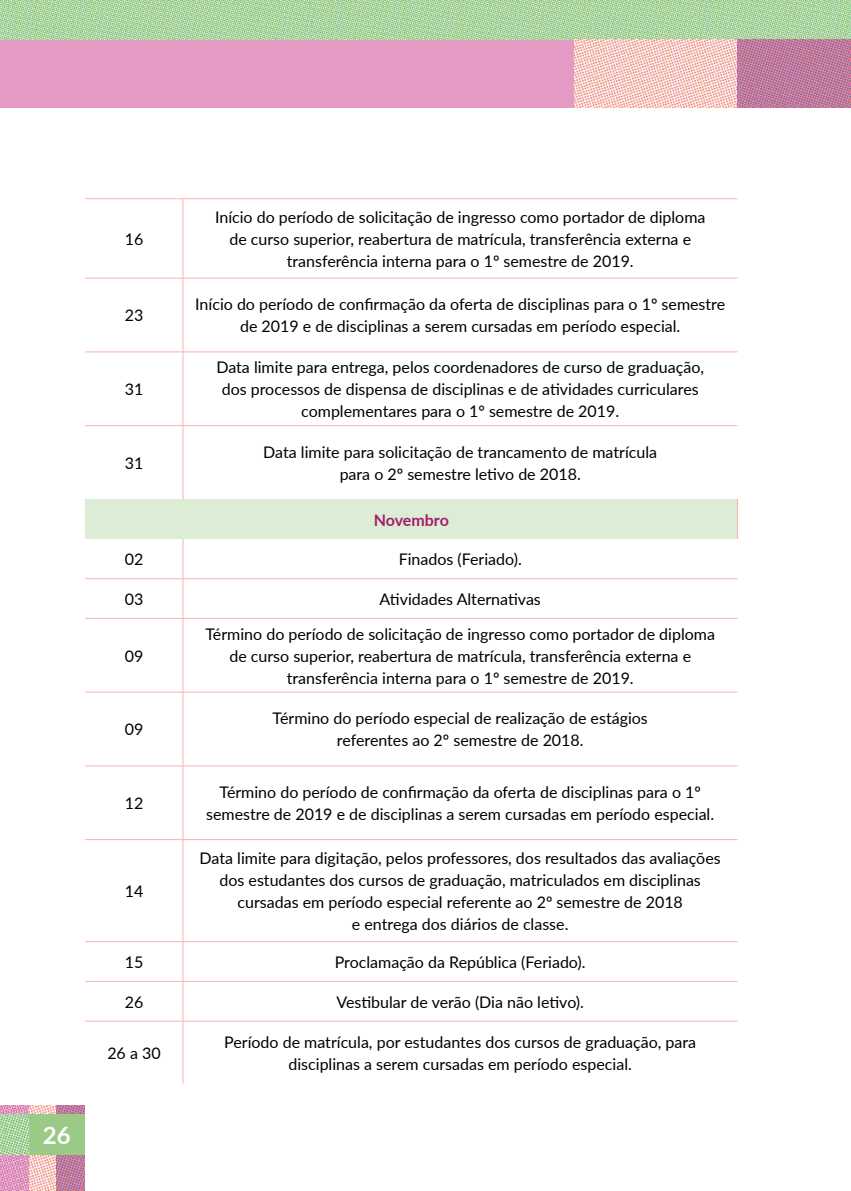
<style>
.page{position:relative;width:851px;height:1191px;background:#fff}
.page>*{position:absolute;margin:0;border:0;box-sizing:border-box;transform-origin:0 0}
.t1{font:700 24px "Lato";color:#fff}
.t2{font:16px/22px "Lato";color:#000;text-align:center}
.t3{font:700 16px "Lato";letter-spacing:-.015em;color:#a21e6c}
</style>
<div class="page">
<img style="left:0;top:0;width:850px;height:40px">
<img style="left:0;top:1106px;width:85px;height:85px">
<div style="left:0;top:1114px;width:85px;height:40px;background:#9aca86"></div>
<img style="left:0;top:1114px;width:28px;height:40px">
<div style="left:0;top:40px;width:574px;height:68px;background:#e59ac3"></div>
<img style="left:574px;top:40px;width:276px;height:68px">
<div style="left:85px;top:499px;width:652px;height:40px;background:#ddecd5"></div>
<hr style="left:85px;top:198px;width:98px;height:1px;background:#f6b4b0">
<hr style="left:183px;top:198px;width:554px;height:1px;background:#f6b4b0">
<hr style="left:182px;top:199px;width:1px;height:79px;background:#f6b4b0">
<hr style="left:85px;top:278px;width:98px;height:1px;background:#f6b4b0">
<hr style="left:183px;top:278px;width:554px;height:1px;background:#f6b4b0">
<hr style="left:182px;top:278px;width:1px;height:73px;background:#f6b4b0">
<hr style="left:85px;top:351px;width:98px;height:1px;background:#f6b4b0">
<hr style="left:183px;top:351px;width:554px;height:1px;background:#f6b4b0">
<hr style="left:182px;top:352px;width:1px;height:73px;background:#f6b4b0">
<hr style="left:85px;top:425px;width:98px;height:1px;background:#f6b4b0">
<hr style="left:183px;top:425px;width:554px;height:1px;background:#f6b4b0">
<hr style="left:182px;top:426px;width:1px;height:73px;background:#f6b4b0">
<hr style="left:737px;top:499px;width:1px;height:40px;background:#f6b4b0">
<hr style="left:182px;top:539px;width:1px;height:39px;background:#f6b4b0">
<hr style="left:85px;top:578px;width:98px;height:1px;background:#f6b4b0">
<hr style="left:183px;top:578px;width:554px;height:1px;background:#f6b4b0">
<hr style="left:182px;top:579px;width:1px;height:39px;background:#f6b4b0">
<hr style="left:85px;top:618px;width:98px;height:1px;background:#f6b4b0">
<hr style="left:183px;top:618px;width:554px;height:1px;background:#f6b4b0">
<hr style="left:182px;top:618px;width:1px;height:74px;background:#f6b4b0">
<hr style="left:85px;top:692px;width:98px;height:1px;background:#f6b4b0">
<hr style="left:183px;top:692px;width:554px;height:1px;background:#f6b4b0">
<hr style="left:182px;top:692px;width:1px;height:73px;background:#f6b4b0">
<hr style="left:85px;top:765px;width:98px;height:1px;background:#f6b4b0">
<hr style="left:183px;top:765px;width:554px;height:1px;background:#f6b4b0">
<hr style="left:182px;top:766px;width:1px;height:73px;background:#f6b4b0">
<hr style="left:85px;top:839px;width:98px;height:1px;background:#f6b4b0">
<hr style="left:183px;top:839px;width:554px;height:1px;background:#f6b4b0">
<hr style="left:182px;top:840px;width:1px;height:101px;background:#f6b4b0">
<hr style="left:85px;top:941px;width:98px;height:1px;background:#f6b4b0">
<hr style="left:183px;top:941px;width:554px;height:1px;background:#f6b4b0">
<hr style="left:182px;top:942px;width:1px;height:39px;background:#f6b4b0">
<hr style="left:85px;top:981px;width:98px;height:1px;background:#f6b4b0">
<hr style="left:183px;top:981px;width:554px;height:1px;background:#f6b4b0">
<hr style="left:182px;top:981px;width:1px;height:39px;background:#f6b4b0">
<hr style="left:85px;top:1020px;width:98px;height:1px;background:#f6b4b0">
<hr style="left:183px;top:1020px;width:554px;height:1px;background:#f6b4b0">
<hr style="left:182px;top:1021px;width:1px;height:62px;background:#f6b4b0">
<h1 class="t1" style="left:43px;top:1117px;width:29px">26</h1>
<p class="t2" style="left:125px;top:227px;width:20px">16</p>
<p class="t2" style="left:215px;top:205px;width:492px">Início do período de solicitação de ingresso como portador de diploma de curso superior, reabertura de matrícula, transferência externa e transferência interna para o 1º semestre de 2019.</p>
<p class="t2" style="left:125px;top:304px;width:20px">23</p>
<p class="t2" style="left:195px;top:293px;width:531px">Início do período de confirmação da oferta de disciplinas para o 1º semestre de 2019 e de disciplinas a serem cursadas em período especial.</p>
<p class="t2" style="left:125px;top:378px;width:20px">31</p>
<p class="t2" style="left:216px;top:356px;width:489px">Data limite para entrega, pelos coordenadores de curso de graduação, dos processos de dispensa de disciplinas e de atividades curriculares complementares para o 1º semestre de 2019.</p>
<p class="t2" style="left:125px;top:451px;width:20px">31</p>
<p class="t2" style="left:263px;top:440px;width:395px">Data limite para solicitação de trancamento de matrícula para o 2º semestre letivo de 2018.</p>
<p class="t3" style="left:373px;top:508px;width:77px">Novembro</p>
<p class="t2" style="left:125px;top:548px;width:20px">02</p>
<p class="t2" style="left:398px;top:548px;width:125px">Finados (Feriado).</p>
<p class="t2" style="left:125px;top:587px;width:20px">03</p>
<p class="t2" style="left:379px;top:587px;width:163px">Atividades Alternativas</p>
<p class="t2" style="left:125px;top:644px;width:20px">09</p>
<p class="t2" style="left:205px;top:622px;width:511px">Término do período de solicitação de ingresso como portador de diploma de curso superior, reabertura de matrícula, transferência externa e transferência interna para o 1º semestre de 2019.</p>
<p class="t2" style="left:125px;top:718px;width:20px">09</p>
<p class="t2" style="left:272px;top:707px;width:377px">Término do período especial de realização de estágios referentes ao 2º semestre de 2018.</p>
<p class="t2" style="left:125px;top:791px;width:20px">12</p>
<p class="t2" style="left:206px;top:780px;width:509px">Término do período de confirmação da oferta de disciplinas para o 1º semestre de 2019 e de disciplinas a serem cursadas em período especial.</p>
<p class="t2" style="left:125px;top:879px;width:20px">14</p>
<p class="t2" style="left:200px;top:846px;width:522px">Data limite para digitação, pelos professores, dos resultados das avaliações dos estudantes dos cursos de graduação, matriculados em disciplinas cursadas em período especial referente ao 2º semestre de 2018<br>e entrega dos diários de classe.</p>
<p class="t2" style="left:125px;top:950px;width:20px">15</p>
<p class="t2" style="left:335px;top:950px;width:252px">Proclamação da República (Feriado).</p>
<p class="t2" style="left:125px;top:990px;width:20px">26</p>
<p class="t2" style="left:336px;top:990px;width:249px">Vestibular de verão (Dia não letivo).</p>
<p class="t2" style="left:107px;top:1041px;width:55px">26 a 30</p>
<p class="t2" style="left:224px;top:1030px;width:473px">Período de matrícula, por estudantes dos cursos de graduação, para disciplinas a serem cursadas em período especial.</p>
</div>
